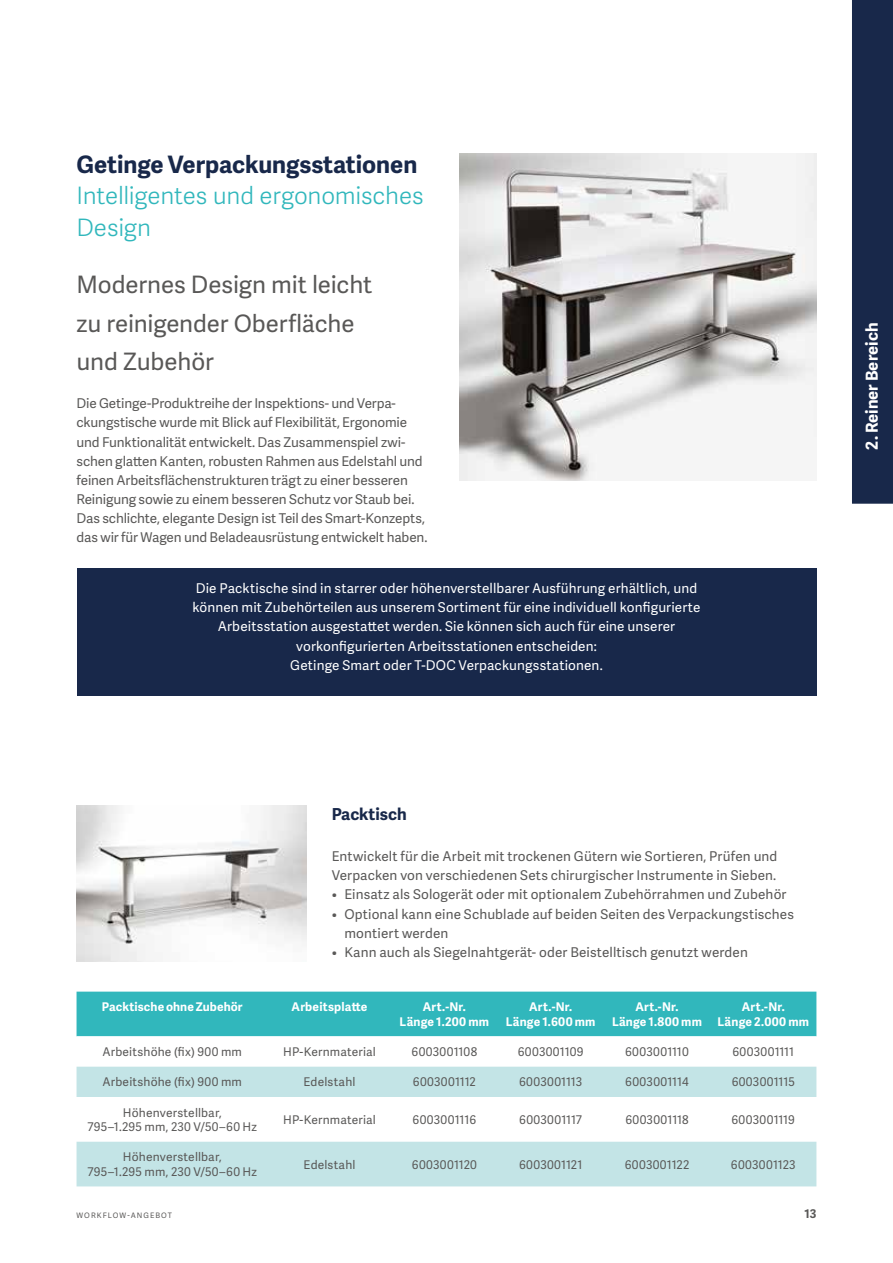
<style>
.page{position:relative;width:893px;height:1263px;background:#fff}
.page>*{position:absolute;margin:0;border:0;box-sizing:border-box;transform-origin:0 0}
.t1{font:24px/38.2px "Adelle Sans";letter-spacing:-.005em;color:#595857}
.t2{font:300 24px/32px "Adelle Sans";letter-spacing:-.01em;color:#31b7bc}
.t3{font:700 24px "Adelle Sans";color:#18284a}
.t4{font:700 16.5px "Adelle Sans";letter-spacing:.005em;color:#fff}
.t5{font:700 16.5px "Adelle Sans";color:#18284a}
.t6{font:13.5px/19.2px "Adelle Sans";color:#595857}
.t7{font:13.5px/19.2px "Adelle Sans";letter-spacing:.01em;color:#fff;text-align:center}
.t8{font:12px/14.4px "Adelle Sans";letter-spacing:.015em;color:#595857;text-align:center}
.t9{font:700 12px/14.4px "Adelle Sans";letter-spacing:.015em;color:#fff;text-align:center}
.t10{font:700 12px "Adelle Sans";color:#595857}
.t11{font:7.5px "Adelle Sans";letter-spacing:.14em;color:#595857}
</style>
<div class="page">
<div style="left:852px;top:0;width:41px;height:504px;background:#18284a"></div>
<img style="left:459px;top:153px;width:357px;height:327px">
<div style="left:77px;top:568px;width:739px;height:127px;background:#18284a"></div>
<img style="left:77px;top:805px;width:229px;height:157px">
<div style="left:77px;top:992px;width:739px;height:44px;background:#31b7bc"></div>
<svg style="left:77px;top:1036px;width:739px;height:31px"></svg>
<svg style="left:77px;top:1067px;width:739px;height:119px;fill:#c3e4e6"></svg>
<h1 class="t3" style="left:77px;top:147px;width:342px">Getinge Verpackungsstationen</h1>
<h1 class="t2" style="left:77px;top:179px;width:349px">Intelligentes und ergonomisches<br>Design</h1>
<h1 class="t1" style="left:77px;top:265px;width:297px">Modernes Design mit leicht zu reinigender Oberfläche und Zubehör</h1>
<p class="t6" style="left:77px;top:393px;width:352px">Die Getinge-Produktreihe der Inspektions- und Verpa&shy;ckungstische wurde mit Blick auf Flexibilität, Ergonomie und Funktionalität entwickelt. Das Zusammenspiel zwi&shy;schen glatten Kanten, robusten Rahmen aus Edelstahl und feinen Arbeitsflächenstrukturen trägt zu einer besseren Reinigung sowie zu einem besseren Schutz vor Staub bei.<br>Das schlichte, elegante Design ist Teil des Smart-Konzepts, das wir für Wagen und Beladeausrüstung entwickelt haben.</p>
<p class="t7" style="left:192px;top:578px;width:510px">Die Packtische sind in starrer oder höhenverstellbarer Ausführung erhältlich, und können mit Zubehörteilen aus unserem Sortiment für eine individuell konfigurierte Arbeitsstation ausgestattet werden. Sie können sich auch für eine unserer vorkonfigurierten Arbeitsstationen entscheiden:<br>Getinge Smart oder T-DOC Verpackungsstationen.</p>
<p class="t4" style="left:860px;top:450px;width:129px;rotate:-90deg">2. Reiner Bereich</p>
<p class="t5" style="left:332px;top:802px;width:76px">Packtisch</p>
<p class="t6" style="left:332px;top:846px;width:447px">Entwickelt für die Arbeit mit trockenen Gütern wie Sortieren, Prüfen und<br>Verpacken von verschiedenen Sets chirurgischer Instrumente in Sieben.</p>
<p class="t6" style="left:332px;top:884px;width:456px">• Einsatz als Sologerät oder mit optionalem Zubehörrahmen und Zubehör</p>
<p class="t6" style="left:344px;top:904px;width:451px;text-indent:-13px">• Optional kann eine Schublade auf beiden Seiten des Verpackungstisches montiert werden</p>
<p class="t6" style="left:332px;top:942px;width:418px">• Kann auch als Siegelnahtgerät- oder Beistelltisch genutzt werden</p>
<p class="t9" style="left:102px;top:999px;width:142px">Packtische ohne Zubehör</p>
<p class="t9" style="left:292px;top:999px;width:77px">Arbeitsplatte</p>
<p class="t9" style="left:400px;top:999px;width:91px">Art.-Nr.<br>Länge 1.200 mm</p>
<p class="t9" style="left:506px;top:999px;width:91px">Art.-Nr.<br>Länge 1.600 mm</p>
<p class="t9" style="left:612px;top:999px;width:91px">Art.-Nr.<br>Länge 1.800 mm</p>
<p class="t9" style="left:717px;top:999px;width:93px">Art.-Nr.<br>Länge 2.000 mm</p>
<p class="t8" style="left:102px;top:1044px;width:141px">Arbeitshöhe (fix) 900 mm</p>
<p class="t8" style="left:283px;top:1044px;width:94px">HP-Kernmaterial</p>
<p class="t8" style="left:412px;top:1044px;width:67px">6003001108</p>
<p class="t8" style="left:518px;top:1044px;width:67px">6003001109</p>
<p class="t8" style="left:625px;top:1044px;width:65px">6003001110</p>
<p class="t8" style="left:732px;top:1044px;width:63px">6003001111</p>
<p class="t8" style="left:102px;top:1074px;width:141px">Arbeitshöhe (fix) 900 mm</p>
<p class="t8" style="left:304px;top:1074px;width:53px">Edelstahl</p>
<p class="t8" style="left:413px;top:1074px;width:64px">6003001112</p>
<p class="t8" style="left:519px;top:1074px;width:65px">6003001113</p>
<p class="t8" style="left:625px;top:1074px;width:65px">6003001114</p>
<p class="t8" style="left:732px;top:1074px;width:65px">6003001115</p>
<p class="t8" style="left:87px;top:1105px;width:171px">Höhenverstellbar,<br>795–1.295 mm, 230 V/50–60 Hz</p>
<p class="t8" style="left:283px;top:1112px;width:94px">HP-Kernmaterial</p>
<p class="t8" style="left:413px;top:1112px;width:65px">6003001116</p>
<p class="t8" style="left:519px;top:1112px;width:64px">6003001117</p>
<p class="t8" style="left:625px;top:1112px;width:65px">6003001118</p>
<p class="t8" style="left:731px;top:1112px;width:65px">6003001119</p>
<p class="t8" style="left:87px;top:1149px;width:171px">Höhenverstellbar,<br>795–1.295 mm, 230 V/50–60 Hz</p>
<p class="t8" style="left:304px;top:1157px;width:53px">Edelstahl</p>
<p class="t8" style="left:412px;top:1157px;width:66px">6003001120</p>
<p class="t8" style="left:519px;top:1157px;width:65px">6003001121</p>
<p class="t8" style="left:625px;top:1157px;width:66px">6003001122</p>
<p class="t8" style="left:731px;top:1157px;width:66px">6003001123</p>
<p class="t11" style="left:77px;top:1210px;width:97px">WORKFLOW-ANGEBOT</p>
<p class="t10" style="left:804px;top:1205px;width:13px">13</p>
</div>
